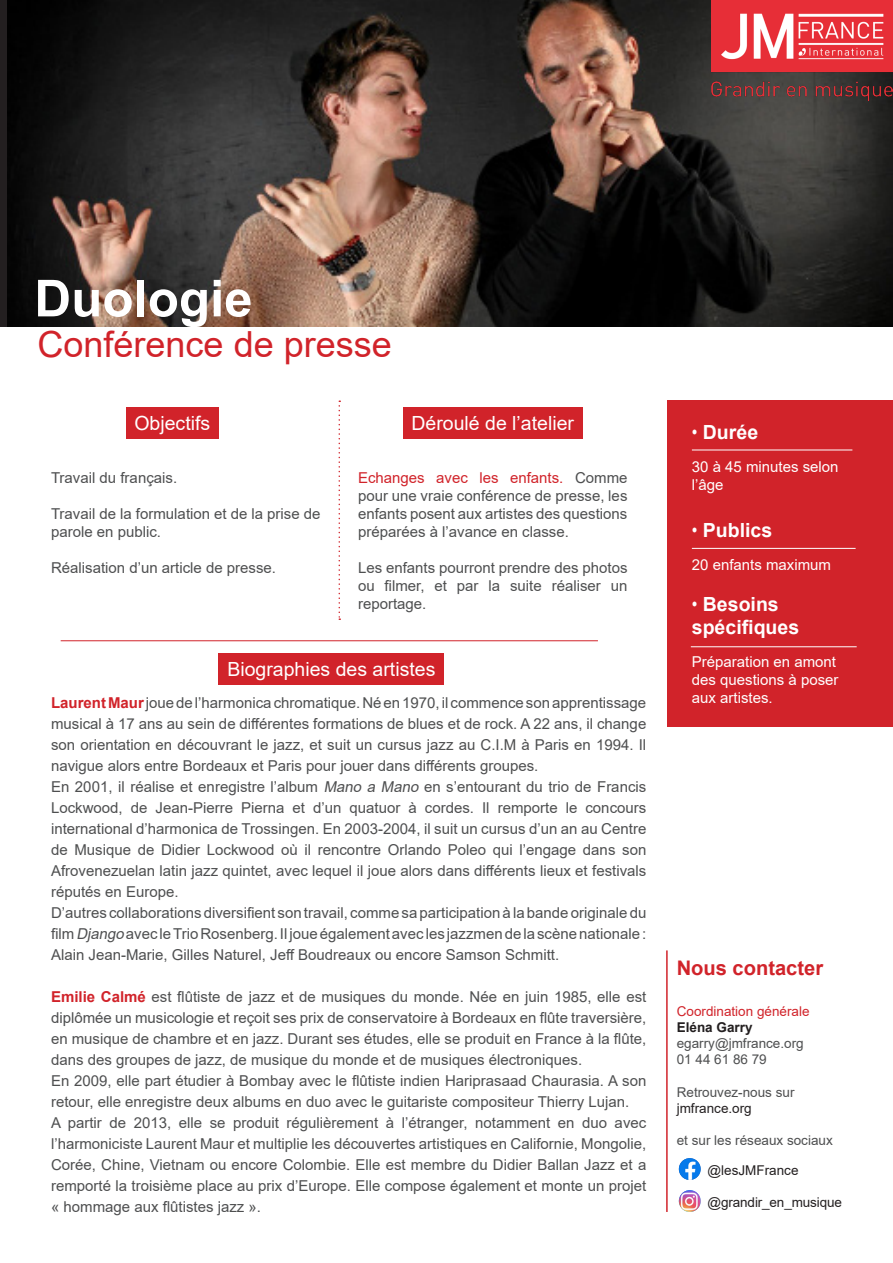
<style>
.page{position:relative;width:893px;height:1263px;background:#fff}
.page>*{position:absolute;margin:0;border:0;box-sizing:border-box;transform-origin:0 0}
.t1{font:700 51px "Arial";color:#fff}
.t2{font:36px "Arial";color:#d1232a}
.t3{font:700 20.1px "Arial";color:#d1232a}
.t4{font:19.5px "Arial";color:#fff}
.t5{font:700 19.5px/23.4px "Arial";color:#fff}
.t6{font:15px/21px "Arial";color:#4e4f50;text-align:justify}
.t7{font:15px/18px "Arial";color:#fff}
.t8{font:13.5px "Arial";color:#4e4f50}
.t9{font:13.5px "Arial";color:#231f20}
.t10{font:13.5px "Arial";color:#d1232a}
.t11{font:700 13.5px "Arial";color:#231f20}
.s1{color:#d1232a}
.s2{font-weight:700;color:#d1232a}
.s3{font-style:italic}
.s4{font-family:"Arial Narrow";font-weight:400}
</style>
<div class="page">
<img style="left:8px;top:0;width:885px;height:326px">
<div style="left:667px;top:400px;width:225px;height:327px;background:#d1232a"></div>
<hr style="left:61px;top:640px;width:537px;height:1px;background:#d1232a">
<hr style="left:692px;top:450px;width:160px;height:1px;background:#fff">
<hr style="left:692px;top:548px;width:164px;height:1px;background:#fff">
<hr style="left:691px;top:646px;width:166px;height:1px;background:#fff">
<hr style="left:666px;top:950px;width:2px;height:262px;background:#d1232a">
<img style="left:679px;top:1158px;width:22px;height:22px;border-radius:11px">
<img style="left:679px;top:1190px;width:22px;height:22px;border-radius:11px">
<div style="left:126px;top:407px;width:93px;height:31px;background:#d1232a"></div>
<div style="left:403px;top:408px;width:180px;height:31px;background:#d1232a"></div>
<svg style="left:338px;top:400px;width:2px;height:220px"></svg>
<div style="left:219px;top:653px;width:225px;height:31px;background:#d1232a"></div>
<img style="left:711px;top:0;width:181px;height:100px">
<p class="t1" style="left:34px;top:262px;width:220px">Duologie</p>
<p class="t2" style="left:38px;top:320px;width:356px">Conférence de presse</p>
<p class="t4" style="left:134px;top:409px;width:77px">Objectifs</p>
<p class="t4" style="left:411px;top:410px;width:164px">Déroulé de l’atelier</p>
<p class="t6" style="left:51px;top:467px;width:128px">Travail du français.</p>
<p class="t6" style="left:51px;top:504px;width:271px;line-height:18px">Travail de la formulation et de la prise de parole en public.</p>
<p class="t6" style="left:51px;top:557px;width:227px">Réalisation d’un article de presse.</p>
<p class="t6" style="left:358px;top:468px;width:271px;line-height:18px"><span class="s1">Echanges avec les enfants.</span> Comme pour une vraie conférence de presse, les enfants posent aux artistes des questions préparées à l’avance en classe.</p>
<p class="t6" style="left:358px;top:558px;width:271px;line-height:18px">Les enfants pourront prendre des photos ou filmer, et par la suite réaliser un reportage.</p>
<p class="t4" style="left:227px;top:656px;width:210px">Biographies des artistes</p>
<p class="t6" style="left:51px;top:692px;width:597px"><span class="s2">Laurent Maur</span>joue de l’harmonica chromatique. Né en 1970, il commence son apprentissage musical à 17 ans au sein de différentes formations de blues et de rock. A 22 ans, il change son orientation en découvrant le jazz, et suit un cursus jazz au C.I.M à Paris en 1994. Il navigue alors entre Bordeaux et Paris pour jouer dans différents groupes.</p>
<p class="t6" style="left:51px;top:776px;width:597px">En 2001, il réalise et enregistre l’album <span class="s3">Mano a Mano</span> en s’entourant du trio de Francis Lockwood, de Jean-Pierre Pierna et d’un quatuor à cordes. Il remporte le concours international d’harmonica de Trossingen. En 2003-2004, il suit un cursus d’un an au Centre de Musique de Didier Lockwood où il rencontre Orlando Poleo qui l’engage dans son Afrovenezuelan latin jazz quintet, avec lequel il joue alors dans différents lieux et festivals réputés en Europe.</p>
<p class="t6" style="left:51px;top:902px;width:597px">D’autres collaborations diversifient son travail, comme sa participation à la bande originale du film <span class="s3">Django</span> avec le Trio Rosenberg. Il joue également avec les jazzmen de la scène nationale :</p>
<p class="t6" style="left:51px;top:944px;width:510px">Alain Jean-Marie, Gilles Naturel, Jeff Boudreaux ou encore Samson Schmitt.</p>
<p class="t6" style="left:51px;top:986px;width:597px"><span class="s2">Emilie Calmé</span> est flûtiste de jazz et de musiques du monde. Née en juin 1985, elle est diplômée un musicologie et reçoit ses prix de conservatoire à Bordeaux en flûte traversière, en musique de chambre et en jazz. Durant ses études, elle se produit en France à la flûte, dans des groupes de jazz, de musique du monde et de musiques électroniques.</p>
<p class="t6" style="left:51px;top:1070px;width:597px">En 2009, elle part étudier à Bombay avec le flûtiste indien Hariprasaad Chaurasia. A son retour, elle enregistre deux albums en duo avec le guitariste compositeur Thierry Lujan.</p>
<p class="t6" style="left:51px;top:1112px;width:597px">A partir de 2013, elle se produit régulièrement à l’étranger, notamment en duo avec l’harmoniciste Laurent Maur et multiplie les découvertes artistiques en Californie, Mongolie, Corée, Chine, Vietnam ou encore Colombie. Elle est membre du Didier Ballan Jazz et a remporté la troisième place au prix d’Europe. Elle compose également et monte un projet</p>
<p class="t6" style="left:51px;top:1196px;width:212px">« hommage aux flûtistes jazz ».</p>
<p class="t5" style="left:692px;top:420px;width:68px"><span class="s4">•</span> Durée</p>
<p class="t7" style="left:692px;top:457px;width:148px">30 à 45 minutes selon l’âge</p>
<p class="t5" style="left:692px;top:518px;width:82px"><span class="s4">•</span> Publics</p>
<p class="t7" style="left:692px;top:555px;width:141px">20 enfants maximum</p>
<p class="t5" style="left:692px;top:593px;width:109px"><span class="s4">•</span> Besoins spécifiques</p>
<p class="t7" style="left:692px;top:653px;width:148px">Préparation en amont des questions à poser aux artistes.</p>
<p class="t3" style="left:677px;top:954px;width:148px">Nous contacter</p>
<p class="t10" style="left:677px;top:1002px;width:134px">Coordination générale</p>
<p class="t11" style="left:677px;top:1018px;width:77px">Eléna Garry</p>
<p class="t8" style="left:677px;top:1034px;width:128px">egarry@jmfrance.org</p>
<p class="t8" style="left:677px;top:1050px;width:92px">01 44 61 86 79</p>
<p class="t8" style="left:677px;top:1083px;width:119px">Retrouvez-nous sur</p>
<p class="t9" style="left:677px;top:1099px;width:77px">jmfrance.org</p>
<p class="t8" style="left:677px;top:1131px;width:158px">et sur les réseaux sociaux</p>
<p class="t9" style="left:708px;top:1161px;width:92px">@lesJMFrance</p>
<p class="t9" style="left:708px;top:1193px;width:136px">@grandir_en_musique</p>
</div>
